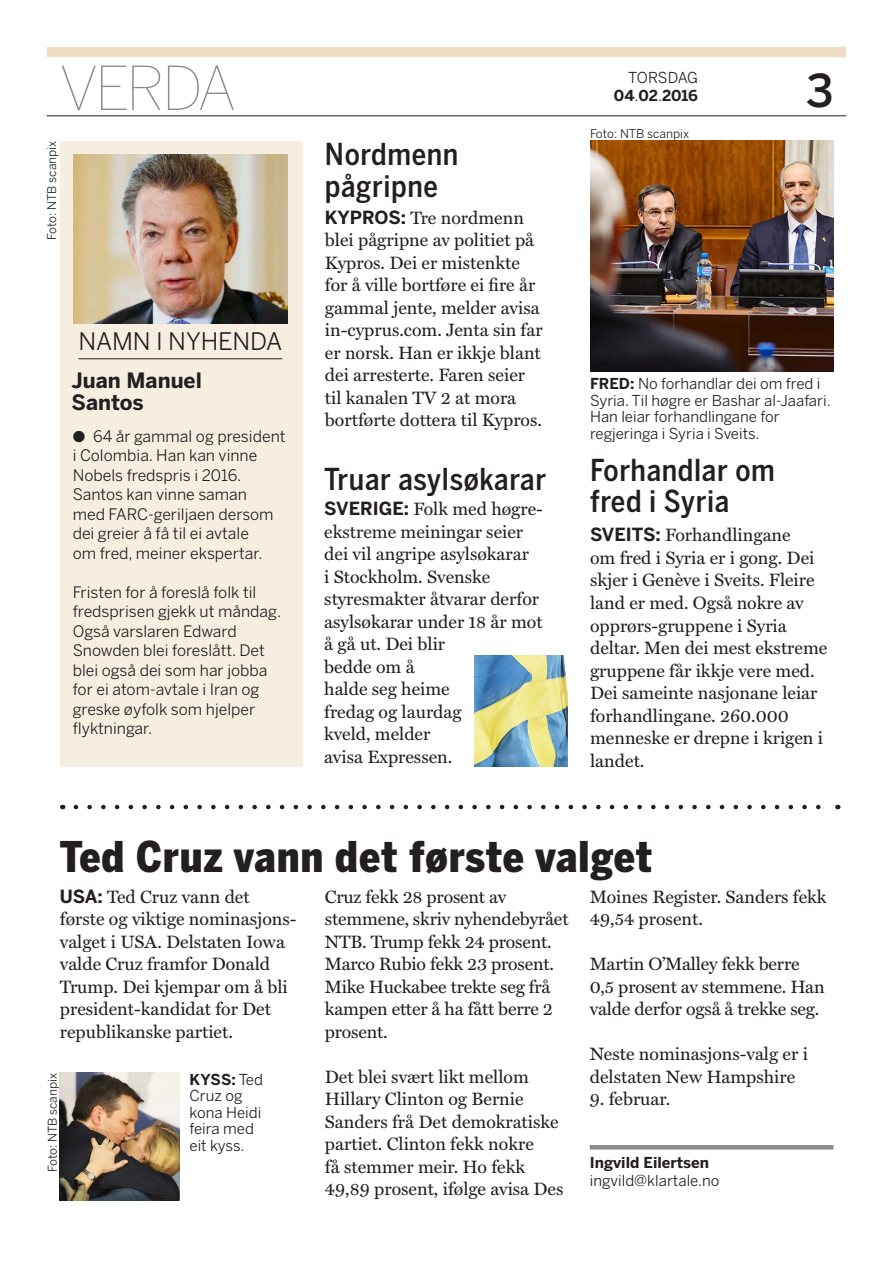
<style>
.page{position:relative;width:893px;height:1263px;background:#fff}
.page>*{position:absolute;margin:0;border:0;box-sizing:border-box;transform-origin:0 0}
.t1{font:100 60px "Benton Sans";letter-spacing:-.06em;color:#8b8b8a}
.t2{font:500 45px "Benton Sans";color:#231f20}
.KK-tittel_28{font:900 42px "Benton Sans Cond";letter-spacing:.02em;color:#231f20}
.KK-kortsak_tittel_20{font:500 30px/31.5px "Benton Sans Cond";letter-spacing:.02em;color:#231f20}
.KK_navn_ord_i_nyhete{font:24px "Benton Sans";letter-spacing:-.005em;color:#231f20}
.KK-navn_ord_i_nyhete{font:700 21px/22.5px "Benton Sans";letter-spacing:-.005em;color:#231f20}
.KK-kortsak{font:18px/22.5px "Miller Text";color:#231f20}
.KK-kortsak2{font:18px/22.5px "Miller Text";letter-spacing:-.005em;color:#231f20}
.t3{font:15.75px/19.5px "Benton Sans";color:#231f20}
.KK-bildetekst{font:15px/16.5px "Benton Sans";color:#231f20}
.KK-byline-navn{font:700 15px "Benton Sans";color:#231f20}
.KK-byline-epost{font:15px "Benton Sans";color:#231f20}
.KK-bildetekst-2{font:15px "Benton Sans";letter-spacing:-.025em;color:#231f20}
.KT-foto{font:12px "Benton Sans";color:#231f20}
.s1{font-family:"Benton Sans";font-weight:700}
.s2{font-weight:400}
.s3{font-weight:700}
</style>
<div class="page">
<hr style="left:47px;top:115px;width:799px;height:1px;background:#231f20">
<div style="left:47px;top:47px;width:799px;height:10px;background:#efddc6"></div>
<hr style="left:590px;top:1145px;width:243px;height:4px;background:#8b8b8a">
<div style="left:60px;top:141px;width:242px;height:625px;background:#f7eee2"></div>
<hr style="left:78px;top:358px;width:204px;height:1px;background:#231f20">
<img style="left:74px;top:155px;width:213px;height:168px">
<img style="left:590px;top:141px;width:243px;height:230px">
<svg style="left:76px;top:805px;width:745px;height:4px"></svg>
<img style="left:60px;top:1073px;width:120px;height:127px">
<img style="left:474px;top:656px;width:94px;height:110px">
<p class="t1" style="left:59px;top:53px;width:179px">VERDA</p>
<p class="KT-foto" style="left:45px;top:240px;width:101px;rotate:-90deg">Foto: NTB scanpix</p>
<p class="KK_navn_ord_i_nyhete" style="left:78px;top:327px;width:205px">NAMN I NYHENDA</p>
<p class="KK-navn_ord_i_nyhete" style="left:72px;top:369px;width:132px">Juan Manuel<br>Santos</p>
<p class="t3" style="left:73px;top:427px;width:214px">● 64 år gammal og president i Colombia. Han kan vinne<br>Nobels fredspris i 2016.<br>Santos kan vinne saman<br>med FARC-geriljaen dersom dei greier å få til ei avtale<br>om fred, meiner ekspertar.</p>
<p class="t3" style="left:73px;top:583px;width:210px">Fristen for å foreslå folk til fredsprisen gjekk ut måndag.<br>Også varslaren Edward<br>Snowden blei foreslått. Det blei også dei som har jobba for ei atom-avtale i Iran og greske øyfolk som hjelper flyktningar.</p>
<p class="KK-kortsak_tittel_20" style="left:325px;top:139px;width:135px">Nordmenn pågripne</p>
<p class="KK-kortsak" style="left:325px;top:207px;width:219px"><span class="s1">KYPROS:</span> Tre nordmenn blei pågripne av politiet på<br>Kypros. Dei er mistenkte for å ville bortføre ei fire år gammal jente, melder avisa in-cyprus.com. Jenta sin far er norsk. Han er ikkje blant dei arresterte. Faren seier til kanalen TV 2 at mora bortførte dottera til Kypros.</p>
<p class="KK-kortsak_tittel_20" style="left:324px;top:464px;width:223px">Truar asylsøkarar</p>
<p class="KK-kortsak" style="left:324px;top:498px;width:220px"><span class="s1">SVERIGE:</span> Folk med høgre&shy;ekstreme meiningar seier dei vil angripe asylsøkarar<br>i Stockholm. Svenske styresmakter åtvarar derfor asylsøkarar under 18 år mot å gå ut. Dei blir<br>bedde om å<br>halde seg heime<br>fredag og laurdag<br>kveld, melder<br>avisa Expressen.</p>
<p class="KK-bildetekst-2" style="left:628px;top:69px;width:71px">TORSDAG</p>
<p class="KK-byline-navn" style="left:614px;top:87px;width:86px">04<span class="s2">.</span>02<span class="s2">.</span>2016</p>
<p class="KT-foto" style="left:590px;top:126px;width:101px">Foto: NTB scanpix</p>
<p class="t2" style="left:806px;top:64px;width:29px">3</p>
<p class="KK-bildetekst" style="left:590px;top:376px;width:242px"><span class="s3">FRED:</span> No forhandlar dei om fred i<br>Syria. Til høgre er Bashar al-Jaafari.<br>Han leiar forhandlingane for regjeringa i Syria i Sveits.</p>
<p class="KK-kortsak_tittel_20" style="left:590px;top:455px;width:186px">Forhandlar om fred i Syria</p>
<p class="KK-kortsak" style="left:590px;top:524px;width:239px"><span class="s1">SVEITS:</span> Forhandlingane<br>om fred i Syria er i gong. Dei skjer i Genève i Sveits. Fleire land er med. Også nokre av opprørs-gruppene i Syria deltar. Men dei mest ekstreme gruppene får ikkje vere med.<br>Dei sameinte nasjonane leiar forhandlingane. 260.000 menneske er drepne i krigen i landet.</p>
<p class="KK-tittel_28" style="left:60px;top:832px;width:594px">Ted Cruz vann det første valget</p>
<p class="KK-kortsak" style="left:60px;top:886px;width:238px"><span class="s1">USA:</span> Ted Cruz vann det første og viktige nominasjons&shy;valget i USA. Delstaten Iowa valde Cruz framfor Donald<br>Trump. Dei kjempar om å bli president-kandidat for Det republikanske partiet.</p>
<p class="KK-kortsak2" style="left:325px;top:885px;width:245px">Cruz fekk 28 prosent av stemmene, skriv nyhendebyrået<br>NTB. Trump fekk 24 prosent.<br>Marco Rubio fekk 23 prosent.<br>Mike Huckabee trekte seg frå kampen etter å ha fått berre 2 prosent.</p>
<p class="KK-kortsak2" style="left:325px;top:1065px;width:240px">Det blei svært likt mellom<br>Hillary Clinton og Bernie<br>Sanders frå Det demokratiske partiet. Clinton fekk nokre<br>få stemmer meir. Ho fekk<br>49,89 prosent, ifølge avisa Des</p>
<p class="KK-kortsak2" style="left:590px;top:885px;width:238px">Moines Register. Sanders fekk<br>49,54 prosent.</p>
<p class="KK-kortsak2" style="left:590px;top:953px;width:236px">Martin O’Malley fekk berre<br>0,5 prosent av stemmene. Han valde derfor også å trekke seg.</p>
<p class="KK-kortsak2" style="left:590px;top:1043px;width:220px">Neste nominasjons-valg er i delstaten New Hampshire</p>
<p class="KK-kortsak2" style="left:590px;top:1088px;width:82px">9. februar.</p>
<p class="KT-foto" style="left:45px;top:1172px;width:101px;rotate:-90deg">Foto: NTB scanpix</p>
<p class="KK-bildetekst" style="left:189px;top:1071px;width:75px"><span class="s3">KYSS:</span> Ted<br>Cruz og kona Heidi feira med eit kyss.</p>
<p class="KK-byline-navn" style="left:590px;top:1154px;width:121px">Ingvild Eilertsen</p>
<p class="KK-byline-epost" style="left:590px;top:1172px;width:131px">ingvild@klartale.no</p>
</div>
